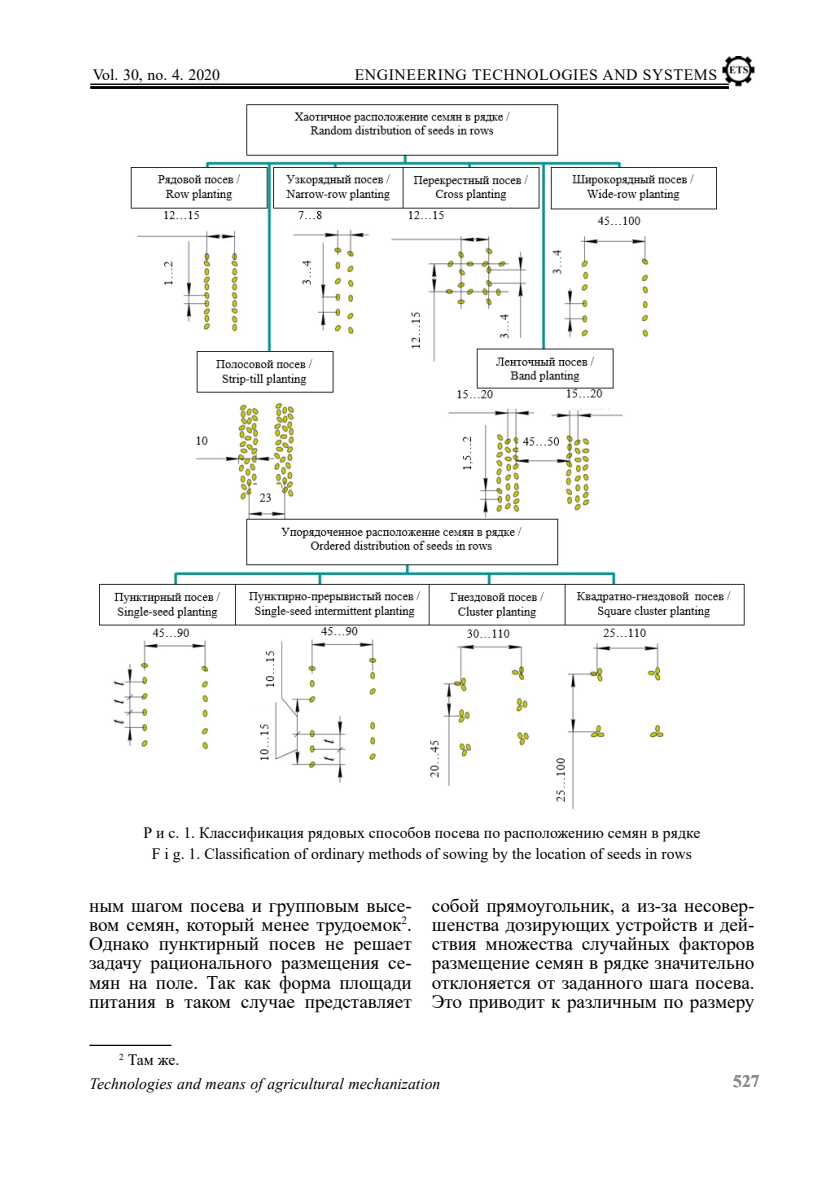
<style>
.page{position:relative;width:839px;height:1191px;background:#fff}
.page>*{position:absolute;margin:0;border:0;box-sizing:border-box;transform-origin:0 0}
.t1{font:19.25px/19.2px "Times New Roman";letter-spacing:-.005em;color:#000;text-align:justify}
.t2{font:700 17.5px "Times New Roman";color:#8a8c8e}
.t3{font:15.75px/20.7px "Times New Roman";color:#000;text-align:center}
.t4{font:italic 15.75px "Times New Roman";color:#000}
.t5{font:15.75px "Times New Roman";letter-spacing:.035em;color:#000}
</style>
<div class="page">
<img style="left:722px;top:57px;width:32px;height:32px">
<hr style="left:90px;top:84px;width:638px;height:1px;background:#000">
<hr style="left:90px;top:86px;width:638px;height:3px;background:#000">
<img style="left:99px;top:104px;width:646px;height:706px">
<hr style="left:89px;top:1044px;width:82px;height:2px;background:#000">
<p class="t3" style="left:93px;top:64px;width:129px">Vol. 30, no. 4. 2020</p>
<p class="t5" style="left:354px;top:64px;width:364px">ENGINEERING TECHNOLOGIES AND SYSTEMS</p>
<p class="t3" style="left:143px;top:822px;width:558px">Р и с. 1. Классификация рядовых способов посева по расположению семян в рядке<br>F i g. 1. Classification of ordinary methods of sowing by the location of seeds in rows</p>
<p class="t1" style="left:89px;top:895px;width:324px">ным шагом посева и групповым высе&shy;вом семян, который менее трудоемок<sup>2</sup>.<br>Однако пунктирный посев не решает задачу рационального размещения се&shy;мян на поле. Так как форма площади питания в таком случае представляет</p>
<p class="t1" style="left:432px;top:895px;width:324px">собой прямоугольник, а из-за несовер&shy;шенства дозирующих устройств и дей&shy;ствия множества случайных факторов размещение семян в рядке значительно отклоняется от заданного шага посева.<br>Это приводит к различным по размеру</p>
<p class="t3" style="left:119px;top:1049px;width:62px"><sup>2</sup> Там же.</p>
<p class="t4" style="left:90px;top:1073px;width:352px">Technologies and means of agricultural mechanization</p>
<p class="t2" style="left:733px;top:1068px;width:28px">527</p>
</div>
